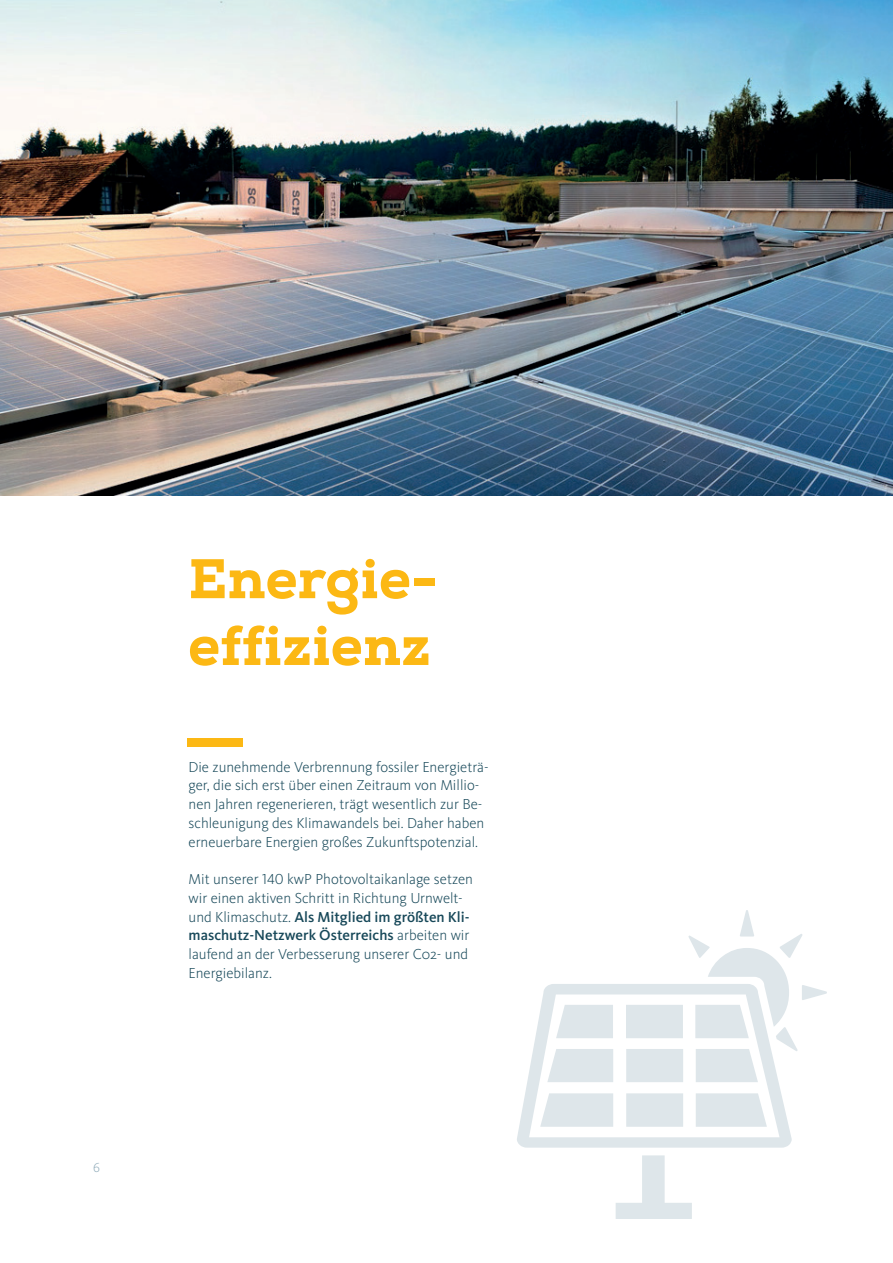
<style>
.page{position:relative;width:893px;height:1263px;background:#fff}
.page>*{position:absolute;margin:0;border:0;box-sizing:border-box;transform-origin:0 0}
.t1{font:800 55.65px/66.8px "Nexa Slab";color:#fcb814}
.t2{font:300 15px/18.8px "Kievit Pro";color:#174859}
.t3{font:300 13.5px "Kievit Pro";color:#8fabb9}
.s1{font-weight:500}
</style>
<div class="page">
<div style="left:188px;top:738px;width:55px;height:9px;background:#fcb814"></div>
<img style="left:0;top:0;width:893px;height:495px">
<svg style="left:517px;top:910px;width:310px;height:309px"></svg>
<p class="t3" style="left:93px;top:1159px;width:8px">6</p>
<h1 class="t1" style="left:188px;top:546px;width:251px">Energie&shy;effizienz</h1>
<p class="t2" style="left:189px;top:757px;width:301px">Die zunehmende Verbrennung fossiler Energieträ&shy;ger, die sich erst über einen Zeitraum von Millio&shy;nen Jahren regenerieren, trägt wesentlich zur Be&shy;schleunigung des Klimawandels bei. Daher haben erneuerbare Energien großes Zukunftspotenzial.</p>
<p class="t2" style="left:189px;top:870px;width:286px">Mit unserer 140 kwP Photovoltaikanlage setzen wir einen aktiven Schritt in Richtung Urnwelt&shy;und Klimaschutz. <span class="s1">Als Mitglied im größten Kli&shy;maschutz-Netzwerk Österreichs</span> arbeiten wir laufend an der Verbesserung unserer C02- und Energiebilanz.</p>
</div>
